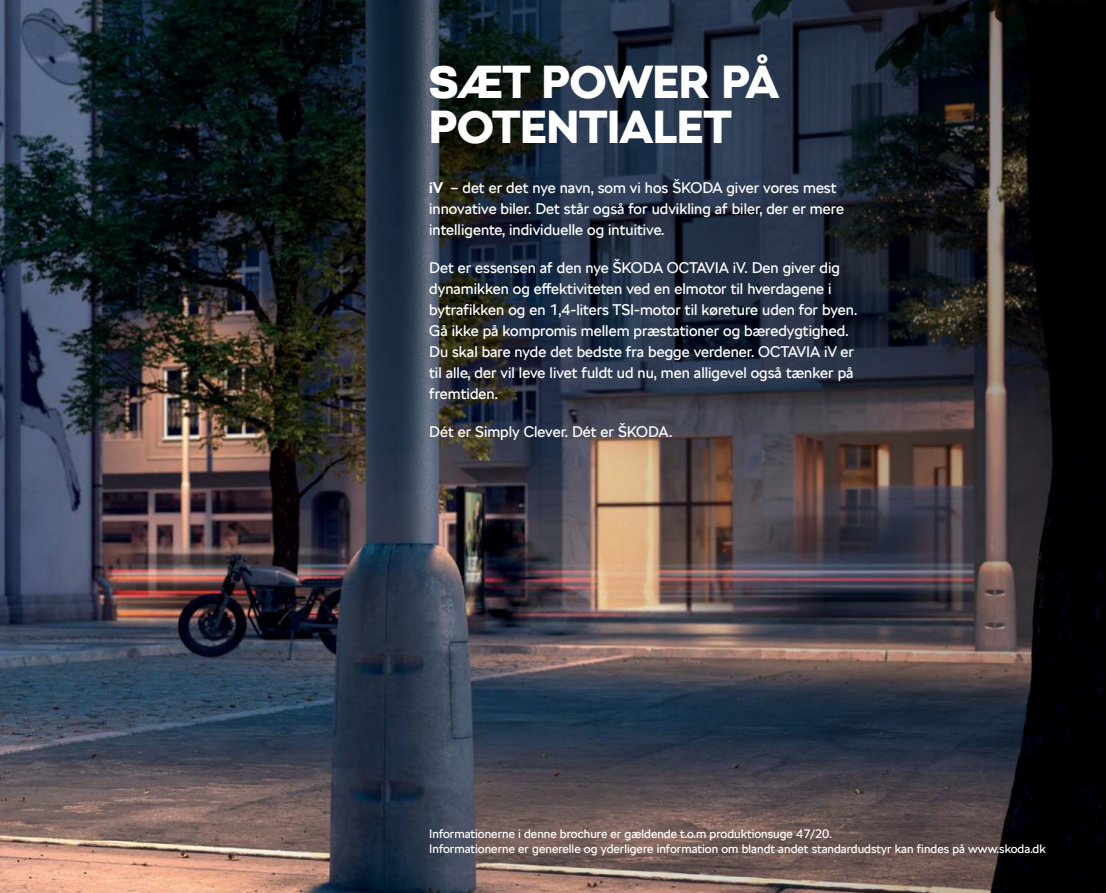
<style>
.page{position:relative;width:1106px;height:893px;background:#fff}
.page>*{position:absolute;margin:0;border:0;box-sizing:border-box;transform-origin:0 0}
.t1{font:900 45px/45px "SKODA Next";color:#fff}
.t2{font:15px/21px "SKODA Next";color:#fff}
.t3{font:12px/15px "SKODA Next";color:#fff}
.s1{font-weight:700}
</style>
<div class="page">
<img style="left:0;top:0;width:1106px;height:893px">
<h1 class="t1" style="left:429px;top:63px;width:351px">SÆT POWER PÅ<br>POTENTIALET</h1>
<p class="t2" style="left:429px;top:179px;width:416px"><span class="s1">iV</span> – det er det nye navn, som vi hos ŠKODA giver vores mest innovative biler. Det står også for udvikling af biler, der er mere intelligente, individuelle og intuitive.</p>
<p class="t2" style="left:429px;top:259px;width:429px">Det er essensen af den nye ŠKODA OCTAVIA iV. Den giver dig dynamikken og effektiviteten ved en elmotor til hverdagene i bytrafikken og en 1,4-liters TSI-motor til køreture uden for byen.<br>Gå ikke på kompromis mellem præstationer og bæredygtighed.<br>Du skal bare nyde det bedste fra begge verdener. OCTAVIA iV er til alle, der vil leve livet fuldt ud nu, men alligevel også tænker på fremtiden.</p>
<p class="t2" style="left:429px;top:423px;width:245px">Dét er Simply Clever. Dét er ŠKODA.</p>
<p class="t3" style="left:429px;top:828px;width:618px">Informationerne i denne brochure er gældende t.o.m produktionsuge 47/20.<br>Informationerne er generelle og yderligere information om blandt andet standardudstyr kan findes på www.skoda.dk</p>
</div>
